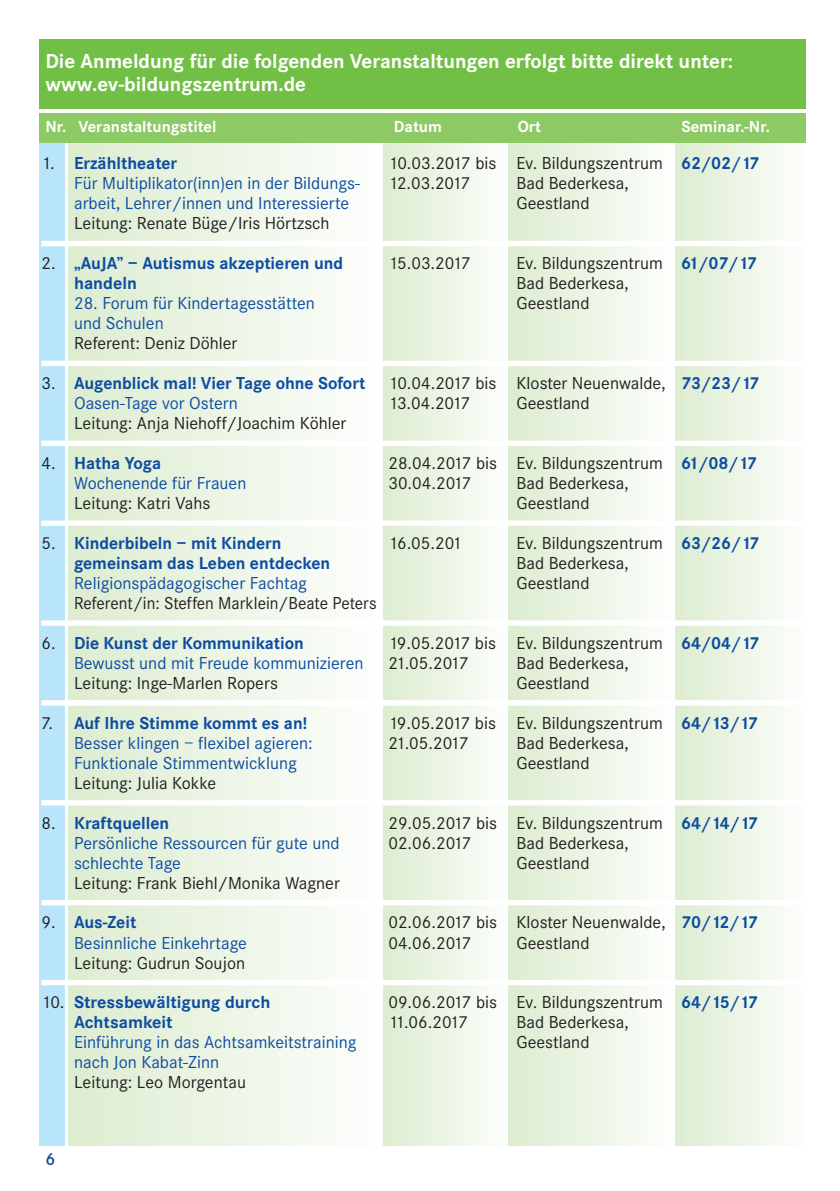
<style>
.page{position:relative;width:840px;height:1191px;background:#fff}
.page>*{position:absolute;margin:0;border:0;box-sizing:border-box;transform-origin:0 0}
.t1{font:700 21px/23px "Corporate S";color:#fff}
.t2{font:18px "Corporate S";color:#231f20}
.t3{font:18px "Corporate S";color:#0d4da1}
.t4{font:700 18px "Corporate S";color:#0d4da1}
.t5{font:18px "Corporate S";color:#231f20;scale:.96 1}
.t6{font:600 18px "Corporate S";color:#0d4da1}
.t7{font:700 16.6px "Corporate S";color:#fff}
.s1{font-weight:400;color:#231f20}
.s2{font-weight:700;color:#0d4da1}
</style>
<div class="page">
<div style="left:40px;top:113px;width:25px;height:1032px;background:#b9e5fa"></div>
<div style="left:68px;top:113px;width:315px;height:1032px;background:linear-gradient(to right,#ddecd0,#fdfefd)"></div>
<div style="left:383px;top:113px;width:125px;height:1032px;background:linear-gradient(to right,#ddecd0,#fdfefc)"></div>
<div style="left:508px;top:113px;width:167px;height:1032px;background:linear-gradient(to right,#ddecd0,#fdfefd)"></div>
<div style="left:675px;top:113px;width:130px;height:1032px;background:linear-gradient(to right,#ddedd0,#fdfefc)"></div>
<div style="left:40px;top:113px;width:765px;height:30px;background:#8dc964"></div>
<div style="left:41px;top:241px;width:764px;height:5px;background:#fff"></div>
<div style="left:41px;top:361px;width:764px;height:5px;background:#fff"></div>
<div style="left:41px;top:440px;width:764px;height:6px;background:#fff"></div>
<div style="left:41px;top:520px;width:764px;height:6px;background:#fff"></div>
<div style="left:41px;top:620px;width:764px;height:6px;background:#fff"></div>
<div style="left:41px;top:700px;width:764px;height:5px;background:#fff"></div>
<div style="left:41px;top:800px;width:764px;height:5px;background:#fff"></div>
<div style="left:41px;top:900px;width:764px;height:5px;background:#fff"></div>
<div style="left:41px;top:979px;width:764px;height:6px;background:#fff"></div>
<div style="left:40px;top:40px;width:765px;height:69px;background:#71bf44"></div>
<p class="t1" style="left:45px;top:49px;width:689px">Die Anmeldung für die folgenden Veranstaltungen erfolgt bitte direkt unter: www.ev-bildungszentrum.de</p>
<p class="t7" style="left:45px;top:117px;width:172px">Nr. Veranstaltungstitel</p>
<p class="t7" style="left:393px;top:117px;width:50px">Datum</p>
<p class="t7" style="left:517px;top:117px;width:25px">Ort</p>
<p class="t7" style="left:681px;top:117px;width:90px">Seminar.-Nr.</p>
<p class="t4" style="left:41px;top:153px;width:137px"><span class="s1">1.</span> Erzähltheater</p>
<p class="t2" style="left:388px;top:153px;width:372px">10.03.2017 bis Ev. Bildungszentrum <span class="s2">62/02/17</span></p>
<p class="t3" style="left:74px;top:173px;width:287px">Für Multiplikator(inn)en in der Bildungs-</p>
<p class="t2" style="left:388px;top:173px;width:84px">12.03.2017</p>
<p class="t2" style="left:516px;top:173px;width:113px">Bad Bederkesa,</p>
<p class="t3" style="left:74px;top:193px;width:276px">arbeit, Lehrer/innen und Interessierte</p>
<p class="t2" style="left:516px;top:193px;width:74px">Geestland</p>
<p class="t2" style="left:74px;top:213px;width:257px">Leitung: Renate Büge/Iris Hörtzsch</p>
<p class="t4" style="left:41px;top:253px;width:303px"><span class="s1">2.</span> „AuJA” – Autismus akzeptieren und</p>
<p class="t2" style="left:388px;top:253px;width:84px">15.03.2017</p>
<p class="t2" style="left:516px;top:253px;width:241px">Ev. Bildungszentrum <span class="s2">61/07/17</span></p>
<p class="t4" style="left:74px;top:273px;width:64px">handeln</p>
<p class="t2" style="left:516px;top:273px;width:113px">Bad Bederkesa,</p>
<p class="t3" style="left:74px;top:293px;width:242px">28. Forum für Kindertagesstätten</p>
<p class="t2" style="left:516px;top:293px;width:74px">Geestland</p>
<p class="t3" style="left:74px;top:313px;width:91px">und Schulen</p>
<p class="t2" style="left:74px;top:333px;width:165px">Referent: Deniz Döhler</p>
<p class="t4" style="left:41px;top:372px;width:325px"><span class="s1">3.</span> Augenblick mal! Vier Tage ohne Sofort</p>
<p class="t2" style="left:388px;top:372px;width:372px">10.04.2017 bis Kloster Neuenwalde, <span class="s2">73/23/17</span></p>
<p class="t3" style="left:74px;top:392px;width:165px">Oasen-Tage vor Ostern</p>
<p class="t2" style="left:388px;top:392px;width:84px">13.04.2017</p>
<p class="t2" style="left:516px;top:392px;width:74px">Geestland</p>
<p class="t2" style="left:74px;top:412px;width:274px">Leitung: Anja Niehoff/Joachim Köhler</p>
<p class="t4" style="left:41px;top:452px;width:121px"><span class="s1">4.</span> Hatha Yoga</p>
<p class="t2" style="left:388px;top:452px;width:369px">28.04.2017 bis Ev. Bildungszentrum <span class="s2">61/08/17</span></p>
<p class="t3" style="left:74px;top:472px;width:174px">Wochenende für Frauen</p>
<p class="t2" style="left:388px;top:472px;width:85px">30.04.2017</p>
<p class="t2" style="left:516px;top:472px;width:113px">Bad Bederkesa,</p>
<p class="t2" style="left:74px;top:492px;width:138px">Leitung: Katri Vahs</p>
<p class="t2" style="left:516px;top:492px;width:74px">Geestland</p>
<p class="t4" style="left:41px;top:532px;width:241px"><span class="s1">5.</span> Kinderbibeln – mit Kindern</p>
<p class="t2" style="left:388px;top:532px;width:75px">16.05.201</p>
<p class="t2" style="left:516px;top:532px;width:244px">Ev. Bildungszentrum <span class="s2">63/26/17</span></p>
<p class="t4" style="left:74px;top:552px;width:257px">gemeinsam das Leben entdecken</p>
<p class="t2" style="left:516px;top:552px;width:113px">Bad Bederkesa,</p>
<p class="t3" style="left:74px;top:572px;width:234px">Religionspädagogischer Fachtag</p>
<p class="t2" style="left:516px;top:572px;width:74px">Geestland</p>
<p class="t5" style="left:74px;top:592px;width:316px">Referent/in: Steffen Marklein/Beate Peters</p>
<p class="t4" style="left:41px;top:632px;width:264px"><span class="s1">6.</span> Die Kunst der Kommunikation</p>
<p class="t2" style="left:388px;top:632px;width:372px">19.05.2017 bis Ev. Bildungszentrum <span class="s2">64/04/17</span></p>
<p class="t3" style="left:74px;top:652px;width:291px">Bewusst und mit Freude kommunizieren</p>
<p class="t2" style="left:388px;top:652px;width:82px">21.05.2017</p>
<p class="t2" style="left:516px;top:652px;width:113px">Bad Bederkesa,</p>
<p class="t2" style="left:74px;top:672px;width:205px">Leitung: Inge-Marlen Ropers</p>
<p class="t2" style="left:516px;top:672px;width:74px">Geestland</p>
<p class="t4" style="left:41px;top:712px;width:267px"><span class="s1">7.</span> Auf Ihre Stimme kommt es an!</p>
<p class="t2" style="left:388px;top:712px;width:371px">19.05.2017 bis Ev. Bildungszentrum <span class="s2">64/13/17</span></p>
<p class="t3" style="left:74px;top:732px;width:240px">Besser klingen – flexibel agieren:</p>
<p class="t2" style="left:388px;top:732px;width:82px">21.05.2017</p>
<p class="t2" style="left:516px;top:732px;width:113px">Bad Bederkesa,</p>
<p class="t3" style="left:74px;top:752px;width:224px">Funktionale Stimmentwicklung</p>
<p class="t2" style="left:516px;top:752px;width:74px">Geestland</p>
<p class="t2" style="left:74px;top:772px;width:143px">Leitung: Julia Kokke</p>
<p class="t4" style="left:41px;top:812px;width:129px"><span class="s1">8.</span> Kraftquellen</p>
<p class="t2" style="left:388px;top:812px;width:371px">29.05.2017 bis Ev. Bildungszentrum <span class="s2">64/14/17</span></p>
<p class="t3" style="left:74px;top:832px;width:267px">Persönliche Ressourcen für gute und</p>
<p class="t2" style="left:388px;top:832px;width:85px">02.06.2017</p>
<p class="t2" style="left:516px;top:832px;width:113px">Bad Bederkesa,</p>
<p class="t3" style="left:74px;top:852px;width:108px">schlechte Tage</p>
<p class="t2" style="left:516px;top:852px;width:74px">Geestland</p>
<p class="t2" style="left:74px;top:872px;width:267px">Leitung: Frank Biehl/Monika Wagner</p>
<p class="t4" style="left:41px;top:911px;width:96px"><span class="s1">9.</span> Aus-Zeit</p>
<p class="t2" style="left:388px;top:911px;width:370px">02.06.2017 bis Kloster Neuenwalde, <span class="s2">70/12/17</span></p>
<p class="t3" style="left:74px;top:931px;width:174px">Besinnliche Einkehrtage</p>
<p class="t2" style="left:388px;top:931px;width:85px">04.06.2017</p>
<p class="t2" style="left:516px;top:931px;width:74px">Geestland</p>
<p class="t2" style="left:74px;top:951px;width:172px">Leitung: Gudrun Soujon</p>
<p class="t4" style="left:41px;top:991px;width:230px"><span class="s1">10.</span> Stressbewältigung durch</p>
<p class="t2" style="left:388px;top:991px;width:371px">09.06.2017 bis Ev. Bildungszentrum <span class="s2">64/15/17</span></p>
<p class="t4" style="left:74px;top:1011px;width:100px">Achtsamkeit</p>
<p class="t2" style="left:388px;top:1011px;width:81px">11.06.2017</p>
<p class="t2" style="left:516px;top:1011px;width:113px">Bad Bederkesa,</p>
<p class="t3" style="left:74px;top:1031px;width:284px">Einführung in das Achtsamkeitstraining</p>
<p class="t2" style="left:516px;top:1031px;width:74px">Geestland</p>
<p class="t3" style="left:74px;top:1051px;width:147px">nach Jon Kabat-Zinn</p>
<p class="t2" style="left:74px;top:1071px;width:173px">Leitung: Leo Morgentau</p>
<p class="t6" style="left:45px;top:1148px;width:11px">6</p>
</div>
